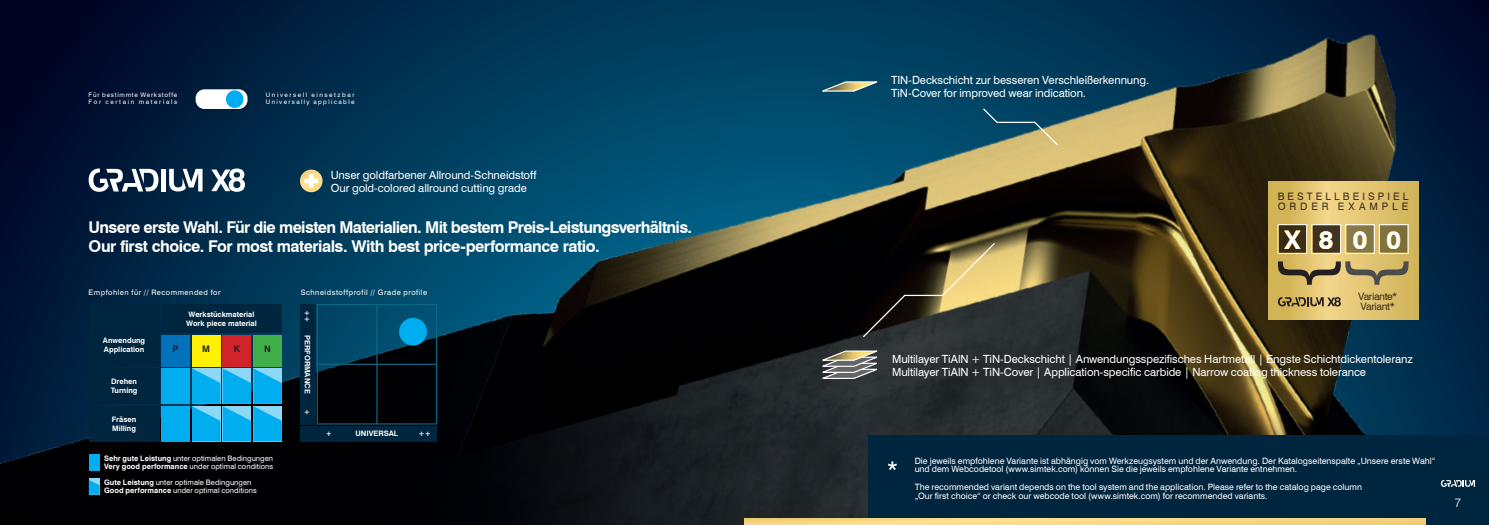
<style>
.page{position:relative;width:1489px;height:525px;background:#fff}
.page>*{position:absolute;margin:0;border:0;box-sizing:border-box;transform-origin:0 0}
.t1{font:700 25.5px "Swiss 721 BT";color:#fff}
.t2{font:700 16.25px/18.8px "Swiss 721 BT";letter-spacing:-.04em;color:#fff}
.t3{font:300 12.5px "Swiss 721 BT";color:#fff}
.t4{font:11.25px/13px "Swiss 721 BT";letter-spacing:-.005em;color:#fff}
.t5{font:10.25px/10.6px "Swiss 721 BT";letter-spacing:.3em;color:#231f20}
.t6{font:10.25px/10.2px "Swiss 721 BT";letter-spacing:-.035em;color:#231f20}
.t7{font:700 9px "Swiss 721 BT";color:#231f20}
.t8{font:8.75px/8.8px "Swiss 721 BT";color:#fff}
.t9{font:7.5px/7.5px "Swiss 721 BT";letter-spacing:.01em;color:#fff}
.t10{font:700 7.5px/9px "Swiss 721 BT";color:#fff}
.t11{font:7.5px "Swiss 721 BT";letter-spacing:.065em;color:#fff}
.t12{font:6.25px/7.5px "Swiss 721 BT";letter-spacing:.13em;color:#fff}
.t13{font:6.25px/7.5px "Swiss 721 BT";letter-spacing:.215em;color:#fff}
.s1{font-weight:700}
</style>
<div class="page">
<img style="left:0;top:0;width:1488px;height:524px">
<div style="left:161px;top:169px;width:5px;height:22px;background:#fff"></div>
<svg style="left:169px;top:169px;width:33px;height:22px"></svg>
<svg style="left:89px;top:168px;width:69px;height:24px"></svg>
<svg style="left:211px;top:168px;width:34px;height:24px"></svg>
<svg style="left:300px;top:169px;width:22px;height:23px"></svg>
<svg style="left:304px;top:174px;width:14px;height:14px"></svg>
<div style="left:317px;top:425px;width:120px;height:16px;background:#00263f"></div>
<div style="left:300px;top:304px;width:15px;height:120px;background:#00263f"></div>
<div style="left:317px;top:304px;width:120px;height:120px;border:1px solid #0b6682"></div>
<hr style="left:376px;top:304px;width:1px;height:119px;background:#0b6682">
<hr style="left:317px;top:363px;width:119px;height:2px;background:#0b6682">
<div style="left:399px;top:318px;width:28px;height:27px;background:#00aeef;border-radius:50%"></div>
<div style="left:300px;top:425px;width:15px;height:16px;background:#00263f"></div>
<div style="left:196px;top:89px;width:51px;height:20px;background:#fff;border-radius:9px"></div>
<div style="left:226px;top:90px;width:17px;height:18px;background:#00aeef;border-radius:50%"></div>
<div style="left:89px;top:477px;width:11px;height:17px;background:#8dd7f7"></div>
<div style="left:89px;top:454px;width:11px;height:16px;background:#00aeef"></div>
<svg style="left:89px;top:480px;width:11px;height:14px"></svg>
<div style="left:89px;top:304px;width:70px;height:62px;background:#00263f"></div>
<div style="left:89px;top:368px;width:70px;height:35px;background:#00263f"></div>
<div style="left:161px;top:368px;width:29px;height:35px;background:#00aeef"></div>
<div style="left:89px;top:405px;width:70px;height:36px;background:#00263f"></div>
<div style="left:161px;top:405px;width:29px;height:36px;background:#00aeef"></div>
<div style="left:161px;top:335px;width:29px;height:31px;background:#0072bc"></div>
<div style="left:192px;top:335px;width:28px;height:31px;background:#fff101"></div>
<div style="left:223px;top:335px;width:28px;height:31px;background:#d1232a"></div>
<div style="left:253px;top:335px;width:29px;height:31px;background:#40ae49"></div>
<div style="left:161px;top:304px;width:121px;height:29px;background:#00263f"></div>
<svg style="left:192px;top:368px;width:90px;height:73px;background:#1eade4"></svg>
<div style="left:868px;top:435px;width:620px;height:85px;background:#00263f"></div>
<svg style="left:887px;top:461px;width:9px;height:9px"></svg>
<svg style="left:1267px;top:181px;width:150px;height:138px;background:#bea560"></svg>
<svg style="left:816px;top:349px;width:67px;height:30px;background:#777771"></svg>
<svg style="left:816px;top:80px;width:67px;height:12px"></svg>
<svg style="left:861px;top:241px;width:135px;height:97px;background:#48412e"></svg>
<svg style="left:744px;top:518px;width:682px;height:6px;background:#f6d785"></svg>
<svg style="left:981px;top:107px;width:78px;height:40px;background:#456d70"></svg>
<div style="left:1426px;top:467px;width:62px;height:57px;background:#00263f"></div>
<svg style="left:1440px;top:480px;width:34px;height:6px"></svg>
<p class="t12" style="left:89px;top:91px;width:90px">Für bestimmte Werkstoffe<br>For certain materials</p>
<p class="t13" style="left:266px;top:91px;width:90px">Universell einsetzbar<br>Universally applicable</p>
<p class="t4" style="left:331px;top:168px;width:207px">Unser goldfarbener Allround-Schneidstoff<br>Our gold-colored allround cutting grade</p>
<h2 class="t2" style="left:89px;top:218px;width:605px">Unsere erste Wahl. Für die meisten Materialien. Mit bestem Preis-Leistungsverhältnis.<br>Our first choice. For most materials. With best price-performance ratio.</h2>
<p class="t11" style="left:89px;top:288px;width:133px">Empfohlen für // Recommended for</p>
<p class="t11" style="left:301px;top:288px;width:128px">Schneidstoffprofil // Grade profile</p>
<p class="t10" style="left:103px;top:335px;width:44px">Anwendung<br>Application</p>
<p class="t10" style="left:111px;top:377px;width:28px">Drehen<br>Turning</p>
<p class="t10" style="left:112px;top:414px;width:26px">Fräsen<br>Milling</p>
<p class="t10" style="left:186px;top:309px;width:72px;text-align:center">Werkstückmaterial<br>Work piece material</p>
<p class="t7" style="left:172px;top:343px;width:8px">P</p>
<p class="t7" style="left:202px;top:343px;width:9px">M</p>
<p class="t7" style="left:234px;top:343px;width:8px">K</p>
<p class="t7" style="left:264px;top:343px;width:8px">N</p>
<p class="t9" style="left:104px;top:454px;width:171px"><span class="s1">Sehr gute Leistung</span> unter optimalen Bedingungen<br><span class="s1">Very good performance</span> under optimal conditions</p>
<p class="t9" style="left:104px;top:478px;width:154px"><span class="s1">Gute Leistung</span> unter optimale Bedingungen<br><span class="s1">Good performance</span> under optimal conditions</p>
<p class="t10" style="left:312px;top:310px;width:14px;rotate:90deg">++</p>
<p class="t10" style="left:312px;top:335px;width:60px;rotate:90deg">PERFORMANCE</p>
<p class="t10" style="left:312px;top:409px;width:8px;rotate:90deg">+</p>
<p class="t10" style="left:326px;top:429px;width:8px">+</p>
<p class="t10" style="left:355px;top:429px;width:44px">UNIVERSAL</p>
<p class="t10" style="left:418px;top:429px;width:14px">++</p>
<p class="t4" style="left:891px;top:74px;width:259px">TIN-Deckschicht zur besseren Verschleißerkennung.<br>TiN-Cover for improved wear indication.</p>
<p class="t5" style="left:1277px;top:191px;width:132px">BESTELLBEISPIEL<br>ORDER EXAMPLE</p>
<h1 class="t1" style="left:1284px;top:224px;width:118px">X800</h1>
<p class="t6" style="left:1357px;top:291px;width:41px">Variante*<br>Variant*</p>
<p class="t4" style="left:892px;top:352px;width:522px">Multilayer TiAlN + TiN-Deckschicht | Anwendungsspezifisches Hartmetall | Engste Schichtdickentoleranz<br>Multilayer TiAlN + TiN-Cover | Application-specific carbide | Narrow coating thickness tolerance</p>
<p class="t8" style="left:914px;top:456px;width:522px">Die jeweils empfohlene Variante ist abhängig vom Werkzeugsystem und der Anwendung. Der Katalogseitenspalte „Unsere erste Wahl“ und dem Webcodetool (www.simtek.com) können Sie die jeweils empfohlene Variante entnehmen.</p>
<p class="t8" style="left:914px;top:482px;width:449px">The recommended variant depends on the tool system and the application. Please refer to the catalog page column „Our first choice“ or check our webcode tool (www.simtek.com) for recommended variants.</p>
<h3 class="t3" style="left:1454px;top:495px;width:8px">7</h3>
</div>
